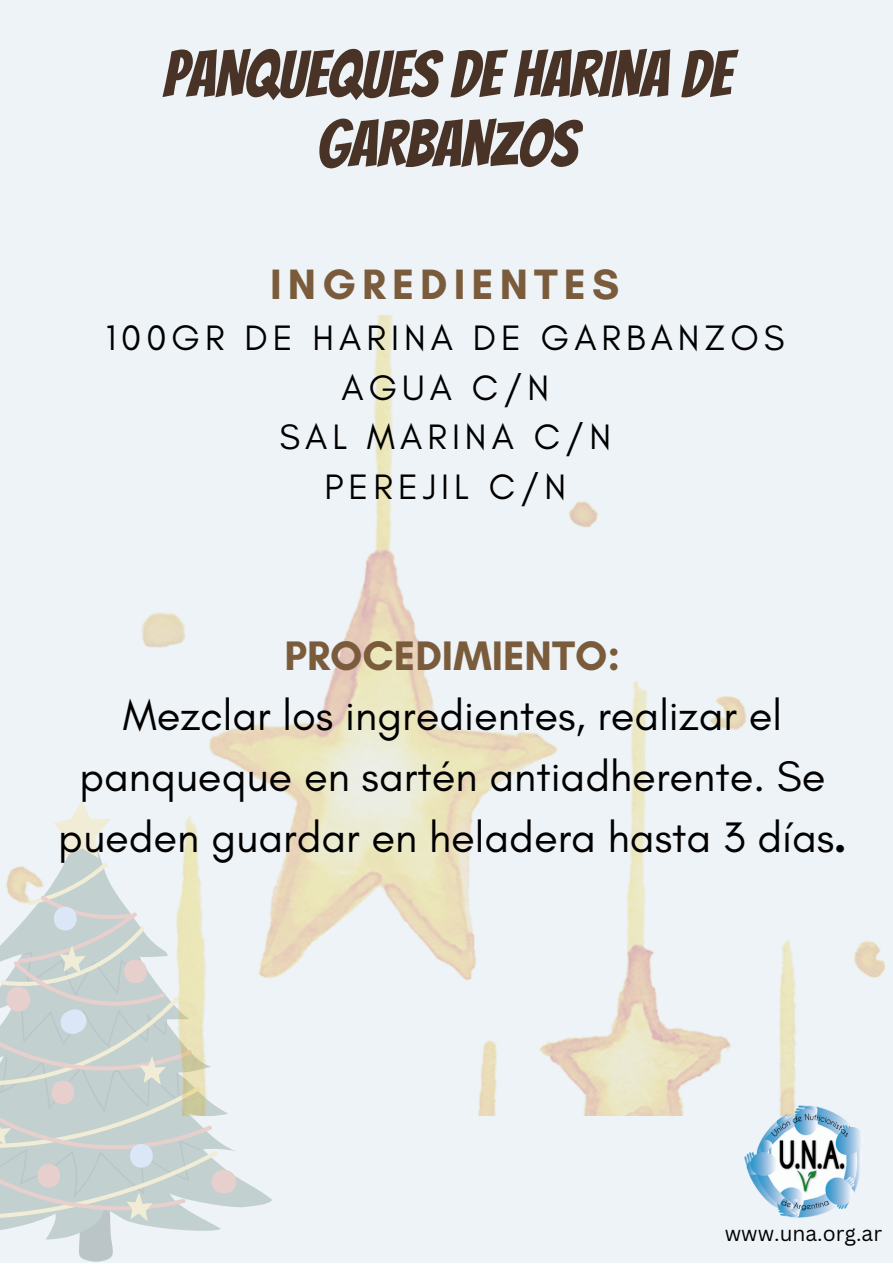
<style>
.page{position:relative;width:893px;height:1264px;background:#fff}
.page>*{position:absolute;margin:0;border:0;box-sizing:border-box;transform-origin:0 0}
.t1{font:64.5px/69.8px "Bangers";color:#483326;text-align:center}
.t2{font:43.5px/60.8px "Glacial Indifference";color:#000;text-align:center}
.t3{font:700 43.2px "Glacial Indifference";letter-spacing:.14em;color:#7a5c3c}
.t4{font:700 42px "Glacial Indifference";color:#7a5c3c}
.t5{font:36px/49.5px "Glacial Indifference";letter-spacing:.14em;color:#000;text-align:center}
.t6{font:21px "Canva Sans";color:#000}
.s1{font-weight:700}
</style>
<div class="page">
<div style="left:0;top:0;width:892px;height:1262px;background:#eef3f7"></div>
<img style="left:744px;top:1115px;width:116px;height:103px">
<svg style="left:79px;top:1239px;width:34px;height:23px"></svg>
<svg style="left:0;top:1177px;width:272px;height:62px"></svg>
<svg style="left:166px;top:1115px;width:70px;height:105px;fill:#c2d0d0"></svg>
<svg style="left:0;top:1115px;width:166px;height:106px;background:#cdd4d1"></svg>
<svg style="left:0;top:941px;width:157px;height:251px;background:#c9d2d1"></svg>
<img style="left:5px;top:315px;width:880px;height:800px">
<h1 class="t1" style="left:163px;top:40px;width:570px">PANQUEQUES DE HARINA DE<br>GARBANZOS</h1>
<p class="t3" style="left:270px;top:258px;width:351px">INGREDIENTES</p>
<p class="t5" style="left:106px;top:313px;width:680px">100GR DE HARINA DE GARBANZOS<br>AGUA C/N<br>SAL MARINA C/N<br>PEREJIL C/N</p>
<p class="t4" style="left:284px;top:630px;width:337px">PROCEDIMIENTO:</p>
<p class="t2" style="left:58px;top:685px;width:789px">Mezclar los ingredientes, realizar el panqueque en sartén antiadherente. Se pueden guardar en heladera hasta 3 días<span class="s1">.</span></p>
<p class="t6" style="left:724px;top:1218px;width:159px">www.una.org.ar</p>
</div>
